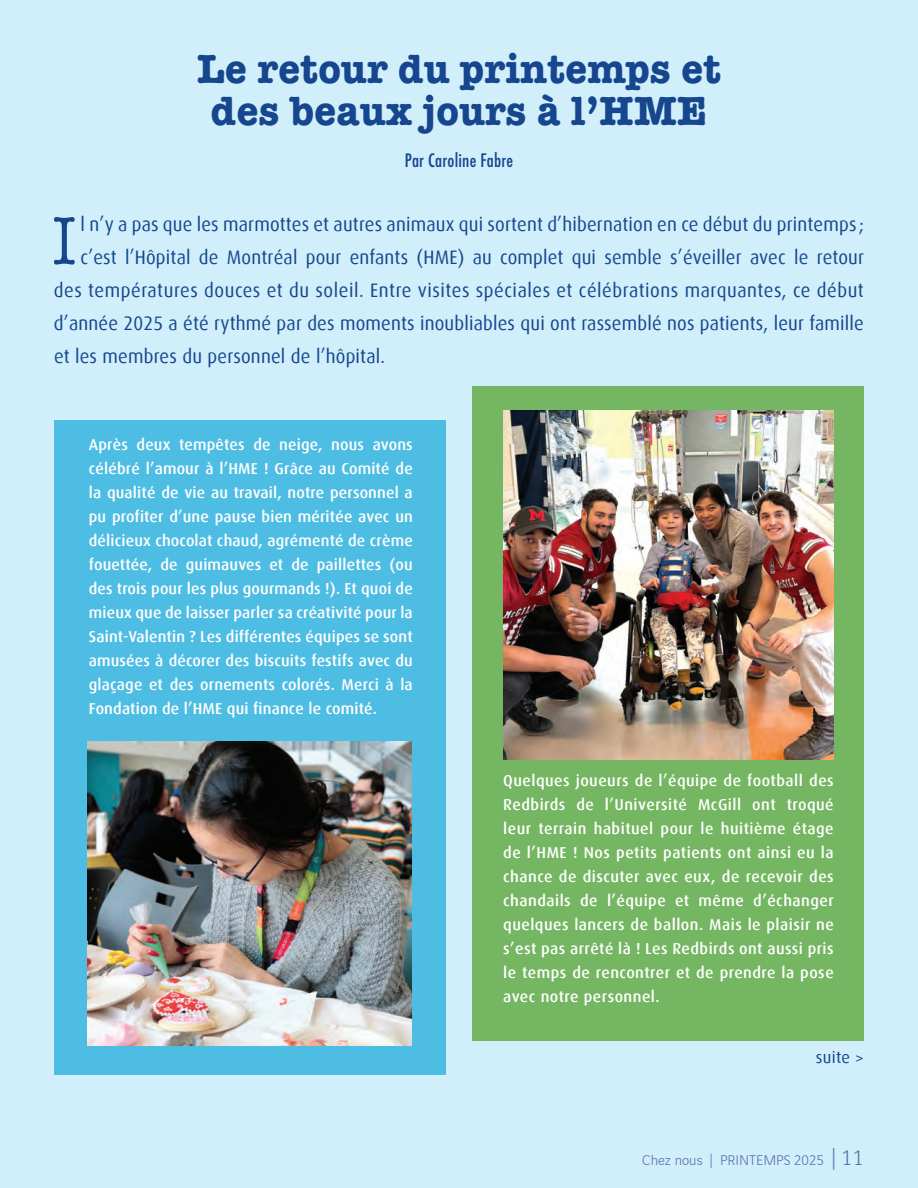
<style>
.page{position:relative;width:918px;height:1188px;background:#d1eefb}
.page>*{position:absolute;margin:0;border:0;box-sizing:border-box;transform-origin:0 0}
.t1{font:70.35px "American Typewriter";color:#16468d;scale:.86 1}
.t2{font:700 42px/42px "American Typewriter";letter-spacing:.01em;color:#16468d;text-align:center;scale:.95 1}
.t3{font:19.5px "Dax";letter-spacing:.01em;color:#16468d;scale:.95 1}
.t4{font:19.5px "Dax";letter-spacing:.03em;color:#16468d;scale:.95 1}
.t5{font:500 condensed 18px "Futura";letter-spacing:.01em;color:#16468d}
.t6{font:16.5px "Dax";letter-spacing:.02em;color:#16468d}
.t7{font:500 15.75px/24px "Dax";letter-spacing:.01em;color:#fff;text-align:justify}
.t8{font:300 15px "Vinci Sans";color:#717bb0}
.s1{font-size:22.5px}
.s2{font-family:"Vinci Serif";font-size:22.5px}
</style>
<div class="page">
<div style="left:472px;top:386px;width:392px;height:655px;background:#74b661"></div>
<img style="left:503px;top:410px;width:331px;height:350px">
<div style="left:54px;top:420px;width:392px;height:654px;background:#4ebde4"></div>
<img style="left:88px;top:742px;width:324px;height:303px">
<h2 class="t2" style="left:197px;top:46px;width:553px">Le retour du printemps et des beaux jours à l’HME</h2>
<p class="t5" style="left:405px;top:149px;width:110px">Par Caroline Fabre</p>
<h1 class="t1" style="left:53px;top:187px;width:28px">I</h1>
<p class="t3" style="left:81px;top:214px;width:826px">l n’y a pas que les marmottes et autres animaux qui sortent d’hibernation en ce début du printemps ;</p>
<p class="t3" style="left:81px;top:247px;width:826px">c’est l’Hôpital de Montréal pour enfants (HME) au complet qui semble s’éveiller avec le retour</p>
<p class="t4" style="left:54px;top:280px;width:854px">des températures douces et du soleil. Entre visites spéciales et célébrations marquantes, ce début</p>
<p class="t3" style="left:54px;top:313px;width:854px">d’année 2025 a été rythmé par des moments inoubliables qui ont rassemblé nos patients, leur famille</p>
<p class="t3" style="left:54px;top:346px;width:350px">et les membres du personnel de l’hôpital.</p>
<p class="t7" style="left:89px;top:433px;width:326px">Après deux tempêtes de neige, nous avons célébré l’amour à l’HME ! Grâce au Comité de la qualité de vie au travail, notre personnel a pu profiter d’une pause bien méritée avec un délicieux chocolat chaud, agrémenté de crème fouettée, de guimauves et de paillettes (ou des trois pour les plus gourmands !). Et quoi de mieux que de laisser parler sa créativité pour la Saint-Valentin ? Les différentes équipes se sont amusées à décorer des biscuits festifs avec du glaçage et des ornements colorés. Merci à la Fondation de l’HME qui finance le comité.</p>
<p class="t7" style="left:503px;top:768px;width:332px">Quelques joueurs de l’équipe de football des Redbirds de l’Université McGill ont troqué leur terrain habituel pour le huitième étage de l’HME ! Nos petits patients ont ainsi eu la chance de discuter avec eux, de recevoir des chandails de l’équipe et même d’échanger quelques lancers de ballon. Mais le plaisir ne s’est pas arrêté là ! Les Redbirds ont aussi pris le temps de rencontrer et de prendre la pose avec notre personnel.</p>
<p class="t6" style="left:816px;top:1048px;width:50px">suite &gt;</p>
<p class="t8" style="left:642px;top:1149px;width:223px">Chez nous | PRINTEMPS 2025 <span class="s1">|</span> <span class="s2">11</span></p>
</div>
